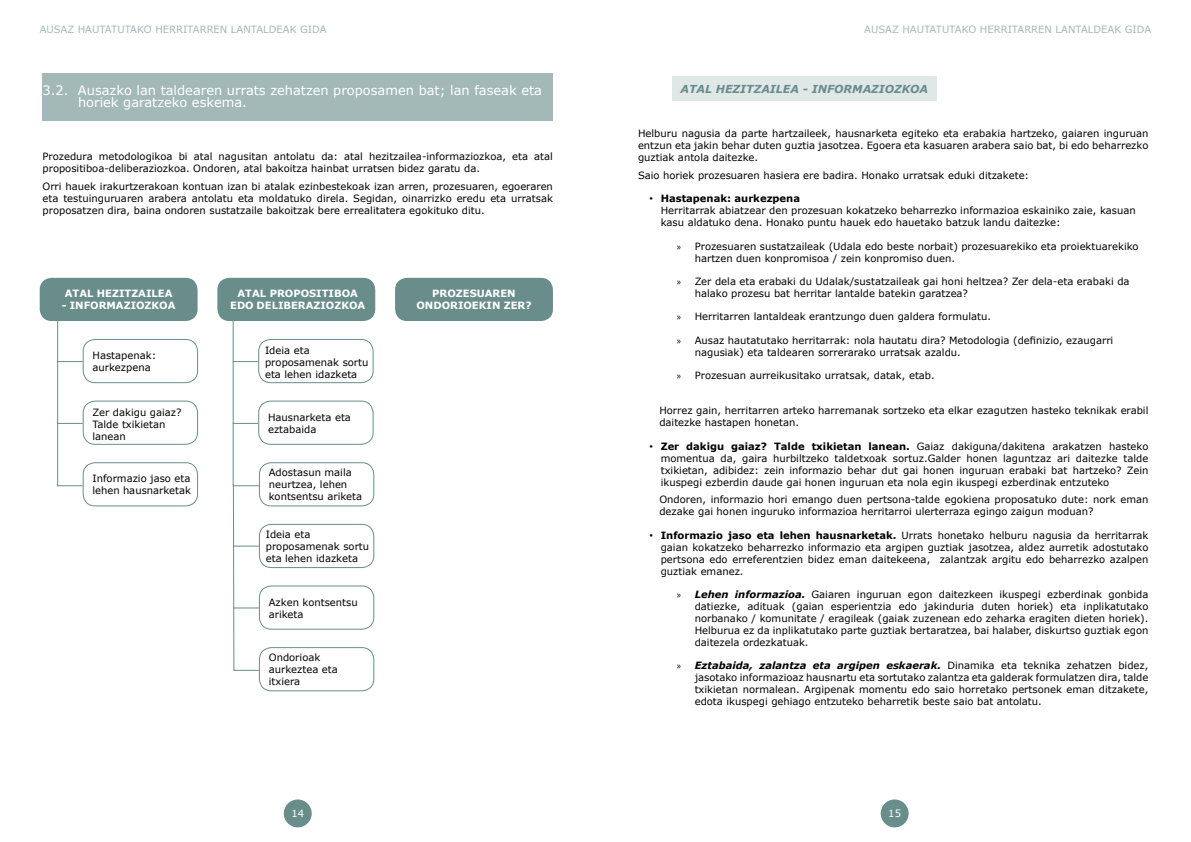
<style>
.page{position:relative;width:1191px;height:842px;background:#fff}
.page>*{position:absolute;margin:0;border:0;box-sizing:border-box;transform-origin:0 0}
.t1{font:13px/12px "Verdana";color:#fff}
.t2{font:italic 700 11px "Verdana";color:#698d8b}
.t3{font:10px/12px "Verdana";color:#000}
.t4{font:700 10px/12px "Verdana";color:#fff;text-align:center}
.t5{font:10px "Verdana";color:#a2b9b8}
.t6{font:10px "Verdana";color:#fff}
.s1{font-family:"Arial"}
.s2{font-weight:700}
.s3{font-family:"Myriad Pro"}
.s4{font-weight:700;font-style:italic}
</style>
<div class="page">
<div style="left:284px;top:799px;width:28px;height:28px;background:#698d8b;border-radius:50%"></div>
<div style="left:880px;top:799px;width:28px;height:28px;background:#698d8b;border-radius:50%"></div>
<div style="left:672px;top:77px;width:264px;height:24px;background:#dfe7e7"></div>
<div style="left:43px;top:74px;width:510px;height:47px;background:#a2b9b8"></div>
<div style="left:40px;top:278px;width:158px;height:43px;background:#698d8b;border-radius:12px"></div>
<div style="left:83px;top:339px;width:115px;height:44px;border:1px solid #698d8b;border-radius:12px"></div>
<div style="left:258px;top:339px;width:115px;height:44px;border:1px solid #698d8b;border-radius:12px"></div>
<div style="left:259px;top:524px;width:115px;height:44px;border:1px solid #698d8b;border-radius:12px"></div>
<div style="left:83px;top:401px;width:115px;height:44px;border:1px solid #698d8b;border-radius:12px"></div>
<div style="left:258px;top:401px;width:115px;height:44px;border:1px solid #698d8b;border-radius:12px"></div>
<div style="left:259px;top:585px;width:115px;height:45px;border:1px solid #698d8b;border-radius:12px"></div>
<div style="left:83px;top:462px;width:115px;height:44px;border:1px solid #698d8b;border-radius:12px"></div>
<div style="left:259px;top:462px;width:115px;height:44px;border:1px solid #698d8b;border-radius:12px"></div>
<div style="left:259px;top:647px;width:115px;height:44px;border:1px solid #698d8b;border-radius:12px"></div>
<div style="left:217px;top:278px;width:158px;height:43px;background:#698d8b;border-radius:12px"></div>
<div style="left:395px;top:278px;width:158px;height:43px;background:#698d8b;border-radius:12px"></div>
<svg style="left:57px;top:321px;width:27px;height:166px"></svg>
<svg style="left:232px;top:321px;width:28px;height:350px"></svg>
<p class="t5" style="left:40px;top:23px;width:288px">AUSAZ HAUTATUTAKO HERRITARREN LANTALDEAK GIDA</p>
<p class="t5" style="left:864px;top:23px;width:288px">AUSAZ HAUTATUTAKO HERRITARREN LANTALDEAK GIDA</p>
<h1 class="t1" style="left:78px;top:84px;width:465px;text-indent:-35px">3.2. Ausazko lan taldearen urrats zehatzen proposamen bat; lan faseak eta horiek garatzeko eskema.</h1>
<p class="t3" style="left:42px;top:150px;width:512px">Prozedura metodologikoa bi atal nagusitan antolatu da: atal hezitzailea-informaziozkoa, eta atal propositiboa-deliberaziozkoa. Ondoren, atal bakoitza hainbat urratsen bidez garatu da.</p>
<p class="t3" style="left:42px;top:180px;width:512px;text-align:justify">Orri hauek irakurtzerakoan kontuan izan bi atalak ezinbestekoak izan arren, prozesuaren, egoeraren eta testuinguruaren arabera antolatu eta moldatuko direla. Segidan, oinarrizko eredu eta urratsak proposatzen dira, baina ondoren sustatzaile bakoitzak bere errealitatera egokituko ditu.</p>
<p class="t4" style="left:65px;top:287px;width:109px">ATAL HEZITZAILEA</p>
<p class="t4" style="left:62px;top:299px;width:115px">- INFORMAZIOZKOA</p>
<p class="t4" style="left:230px;top:287px;width:137px">ATAL PROPOSITIBOA<br>EDO DELIBERAZIOZKOA</p>
<p class="t4" style="left:416px;top:287px;width:117px">PROZESUAREN<br>ONDORIOEKIN ZER?</p>
<p class="t3" style="left:93px;top:349px;width:65px">Hastapenak: aurkezpena</p>
<p class="t3" style="left:265px;top:344px;width:105px">Ideia eta proposamenak sortu eta lehen idazketa</p>
<p class="t3" style="left:93px;top:406px;width:90px">Zer dakigu gaiaz?<br>Talde txikietan lanean</p>
<p class="t3" style="left:268px;top:411px;width:84px">Hausnarketa eta eztabaida</p>
<p class="t3" style="left:93px;top:472px;width:100px">Informazio jaso eta lehen hausnarketak</p>
<p class="t3" style="left:269px;top:466px;width:95px">Adostasun maila neurtzea, lehen kontsentsu ariketa</p>
<p class="t3" style="left:266px;top:529px;width:105px">Ideia eta proposamenak sortu eta lehen idazketa</p>
<p class="t3" style="left:269px;top:596px;width:90px">Azken kontsentsu ariketa</p>
<p class="t3" style="left:269px;top:651px;width:70px">Ondorioak aurkeztea eta itxiera</p>
<p class="t2" style="left:680px;top:82px;width:249px">ATAL HEZITZAILEA - INFORMAZIOZKOA</p>
<p class="t3" style="left:638px;top:128px;width:512px;text-align:justify">Helburu nagusia da parte hartzaileek, hausnarketa egiteko eta erabakia hartzeko, gaiaren inguruan entzun eta jakin behar duten guztia jasotzea. Egoera eta kasuaren arabera saio bat, bi edo beharrezko guztiak antola daitezke.</p>
<p class="t3" style="left:638px;top:169px;width:393px">Saio horiek prozesuaren hasiera ere badira. Honako urratsak eduki ditzakete:</p>
<p class="t3" style="left:660px;top:193px;width:476px;text-indent:-11px"><span class="s1">•</span> <span class="s2">Hastapenak: aurkezpena<br></span>Herritarrak abiatzear den prozesuan kokatzeko beharrezko informazioa eskainiko zaie, kasuan kasu aldatuko dena. Honako puntu hauek edo hauetako batzuk landu daitezke:</p>
<p class="t3" style="left:694px;top:240px;width:445px;text-indent:-18px"><span class="s3">»</span> Prozesuaren sustatzaileak (Udala edo beste norbait) prozesuarekiko eta proiektuarekiko hartzen duen konpromisoa / zein konpromiso duen.</p>
<p class="t3" style="left:694px;top:275px;width:436px;text-indent:-18px"><span class="s3">»</span> Zer dela eta erabaki du Udalak/sustatzaileak gai honi heltzea? Zer dela-eta erabaki da halako prozesu bat herritar lantalde batekin garatzea?</p>
<p class="t3" style="left:676px;top:311px;width:316px"><span class="s3">»</span> Herritarren lantaldeak erantzungo duen galdera formulatu.</p>
<p class="t3" style="left:694px;top:334px;width:420px;text-indent:-18px"><span class="s3">»</span> Ausaz hautatutako herritarrak: nola hautatu dira? Metodologia (definizio, ezaugarri nagusiak) eta taldearen sorrerarako urratsak azaldu.</p>
<p class="t3" style="left:676px;top:369px;width:259px"><span class="s3">»</span> Prozesuan aurreikusitako urratsak, datak, etab.</p>
<p class="t3" style="left:659px;top:405px;width:490px">Horrez gain, herritarren arteko harremanak sortzeko eta elkar ezagutzen hasteko teknikak erabil daitezke hastapen honetan.</p>
<p class="t3" style="left:660px;top:440px;width:489px;text-align:justify;text-indent:-11px"><span class="s1">•</span> <span class="s2">Zer dakigu gaiaz? Talde txikietan lanean.</span> Gaiaz dakiguna/dakitena arakatzen hasteko momentua da, gaira hurbiltzeko taldetxoak sortuz.Galder honen laguntzaz ari daitezke talde txikietan, adibidez: zein informazio behar dut gai honen inguruan erabaki bat hartzeko? Zein ikuspegi ezberdin daude gai honen inguruan eta nola egin ikuspegi ezberdinak entzuteko</p>
<p class="t3" style="left:659px;top:494px;width:490px">Ondoren, informazio hori emango duen pertsona-talde egokiena proposatuko dute: nork eman dezake gai honen inguruko informazioa herritarroi ulerterraza egingo zaigun moduan?</p>
<p class="t3" style="left:660px;top:529px;width:489px;text-align:justify;text-indent:-11px"><span class="s1">•</span> <span class="s2">Informazio jaso eta lehen hausnarketak.</span> Urrats honetako helburu nagusia da herritarrak gaian kokatzeko beharrezko informazio eta argipen guztiak jasotzea, aldez aurretik adostutako pertsona edo erreferentzien bidez eman daitekeena, zalantzak argitu edo beharrezko azalpen guztiak emanez.</p>
<p class="t3" style="left:694px;top:588px;width:455px;text-align:justify;text-indent:-18px"><span class="s3">»</span> <span class="s4">Lehen informazioa.</span> Gaiaren inguruan egon daitezkeen ikuspegi ezberdinak gonbida datiezke, adituak (gaian esperientzia edo jakinduria duten horiek) eta inplikatutako norbanako / komunitate / eragileak (gaiak zuzenean edo zeharka eragiten dieten horiek).<br>Helburua ez da inplikatutako parte guztiak bertaratzea, bai halaber, diskurtso guztiak egon daitezela ordezkatuak.</p>
<p class="t3" style="left:694px;top:660px;width:455px;text-align:justify;text-indent:-18px"><span class="s3">»</span> <span class="s4">Eztabaida, zalantza eta argipen eskaerak.</span> Dinamika eta teknika zehatzen bidez, jasotako informazioaz hausnartu eta sortutako zalantza eta galderak formulatzen dira, talde txikietan normalean. Argipenak momentu edo saio horretako pertsonek eman ditzakete, edota ikuspegi gehiago entzuteko beharretik beste saio bat antolatu.</p>
<p class="t6" style="left:291px;top:807px;width:14px">14</p>
<p class="t6" style="left:888px;top:807px;width:14px">15</p>
</div>
